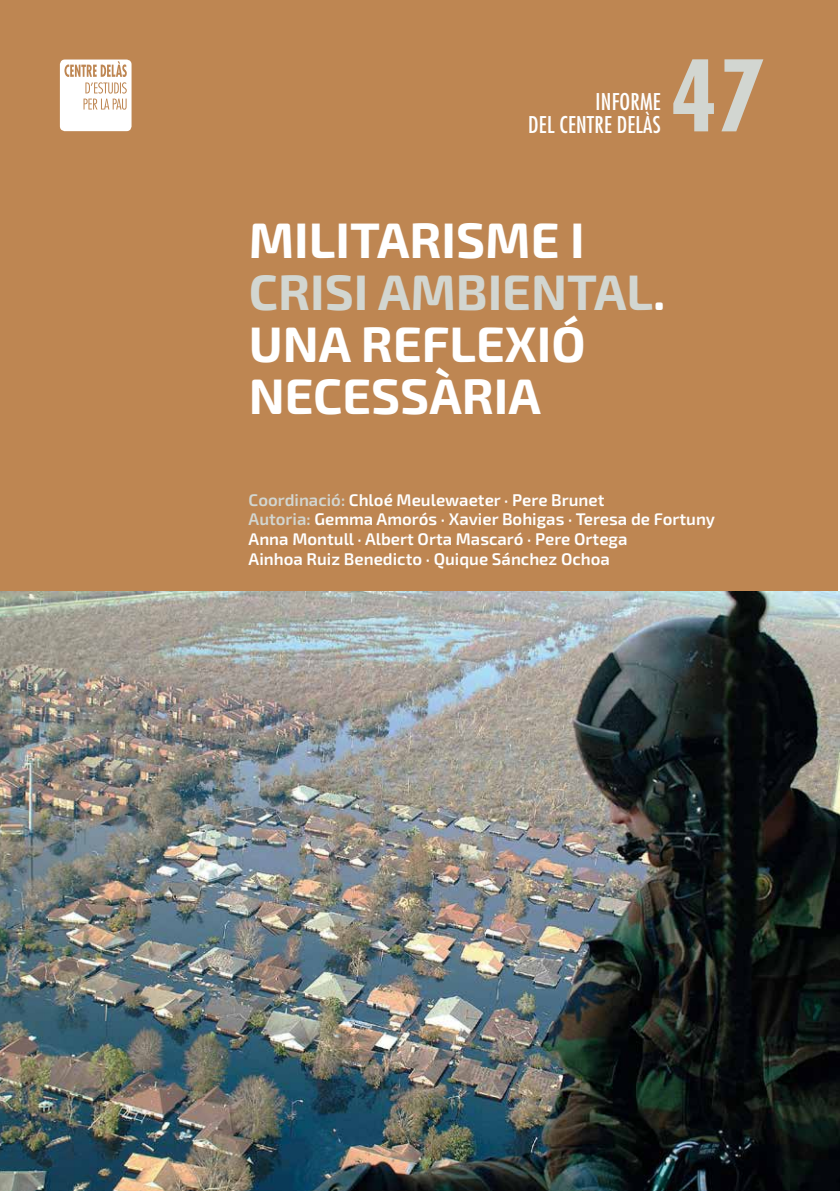
<style>
.page{position:relative;width:840px;height:1191px;background:#fff}
.page>*{position:absolute;margin:0;border:0;box-sizing:border-box;transform-origin:0 0}
.t1{font:700 condensed 95.6px "Futura";color:#d2d6d1}
.t2{font:700 49.8px/52px "Exo 2.0";color:#fff}
.t3{font:condensed 22.4px/22.4px "Futura";letter-spacing:.01em;color:#fff;text-align:right}
.t4{font:600 16.8px/19.6px "Exo 2.0";color:#fff}
.s1{color:#d2d6d1}
</style>
<div class="page">
<div style="left:0;top:0;width:836px;height:1183px;background:#be8652"></div>
<img style="left:0;top:591px;width:838px;height:600px">
<svg style="left:60px;top:60px;width:71px;height:71px;background:#f5ede5"></svg>
<h3 class="t3" style="left:528px;top:91px;width:134px">INFORME<br>DEL CENTRE DELÀS</h3>
<h1 class="t1" style="left:670px;top:37px;width:95px">47</h1>
<h2 class="t2" style="left:249px;top:216px;width:418px">MILITARISME I<br><span class="s1">CRISI AMBIENTAL</span>.<br>UNA REFLEXIÓ<br>NECESSÀRIA</h2>
<p class="t4" style="left:248px;top:490px;width:468px"><span class="s1">Coordinació:</span> Chloé Meulewaeter · Pere Brunet<br><span class="s1">Autoria:</span> Gemma Amorós · Xavier Bohigas · Teresa de Fortuny Anna Montull · Albert Orta Mascaró · Pere Ortega<br>Ainhoa Ruiz Benedicto · Quique Sánchez Ochoa</p>
</div>
